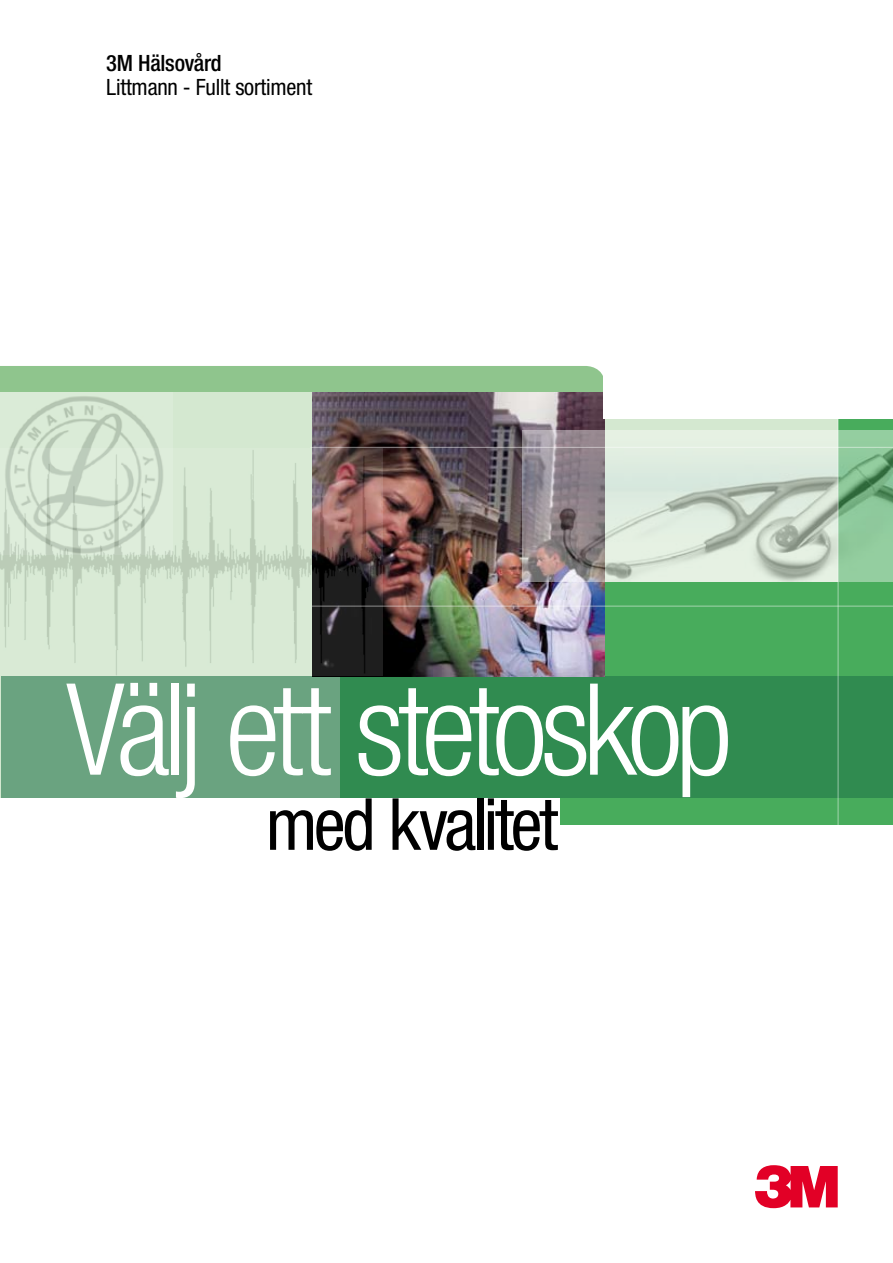
<style>
.page{position:relative;width:893px;height:1263px;background:#fff}
.page>*{position:absolute;margin:0;border:0;box-sizing:border-box;transform-origin:0 0}
.t1{font:300 condensed 127.5px "Helvetica Neue LT Std";letter-spacing:-.055em;color:#fff}
.t2{font:condensed 72px "Helvetica Neue LT Std";letter-spacing:-.045em;color:#000}
.t3{font:condensed 22.5px "Helvetica Neue LT Std";letter-spacing:-.01em;color:#000}
.t4{font:500 condensed 22.5px "Helvetica Neue LT Std";letter-spacing:-.01em;color:#000}
</style>
<div class="page">
<svg style="left:755px;top:1165px;width:83px;height:43px"></svg>
<div style="left:324px;top:420px;width:569px;height:405px;background:#48ac5c"></div>
<div style="left:0;top:366px;width:603px;height:27px;background:#8fc58d"></div>
<div style="left:605px;top:420px;width:233px;height:162px;background:#d4e8d0"></div>
<div style="left:0;top:393px;width:340px;height:405px;background:#d4e8d0"></div>
<svg style="left:2px;top:676px;width:891px;height:122px;background:#469362"></svg>
<div style="left:0;top:798px;width:560px;height:107px;background:#fff"></div>
<img style="left:312px;top:393px;width:293px;height:283px">
<div style="left:604px;top:316px;width:289px;height:103px;background:#fff"></div>
<img style="left:522px;top:430px;width:371px;height:152px">
<img style="left:10px;top:396px;width:148px;height:52px">
<img style="left:0;top:448px;width:382px;height:227px">
<hr style="left:838px;top:393px;width:1px;height:432px;background:#fff">
<hr style="left:310px;top:447px;width:583px;height:1px;background:#fff">
<hr style="left:312px;top:606px;width:581px;height:1px;background:#fff">
<p class="t4" style="left:106px;top:50px;width:117px">3M Hälsovård</p>
<p class="t3" style="left:106px;top:74px;width:207px">Littmann - Fullt sortiment</p>
<h1 class="t1" style="left:66px;top:656px;width:668px">Välj ett stetoskop</h1>
<h2 class="t2" style="left:265px;top:783px;width:294px">med kvalitet</h2>
</div>
